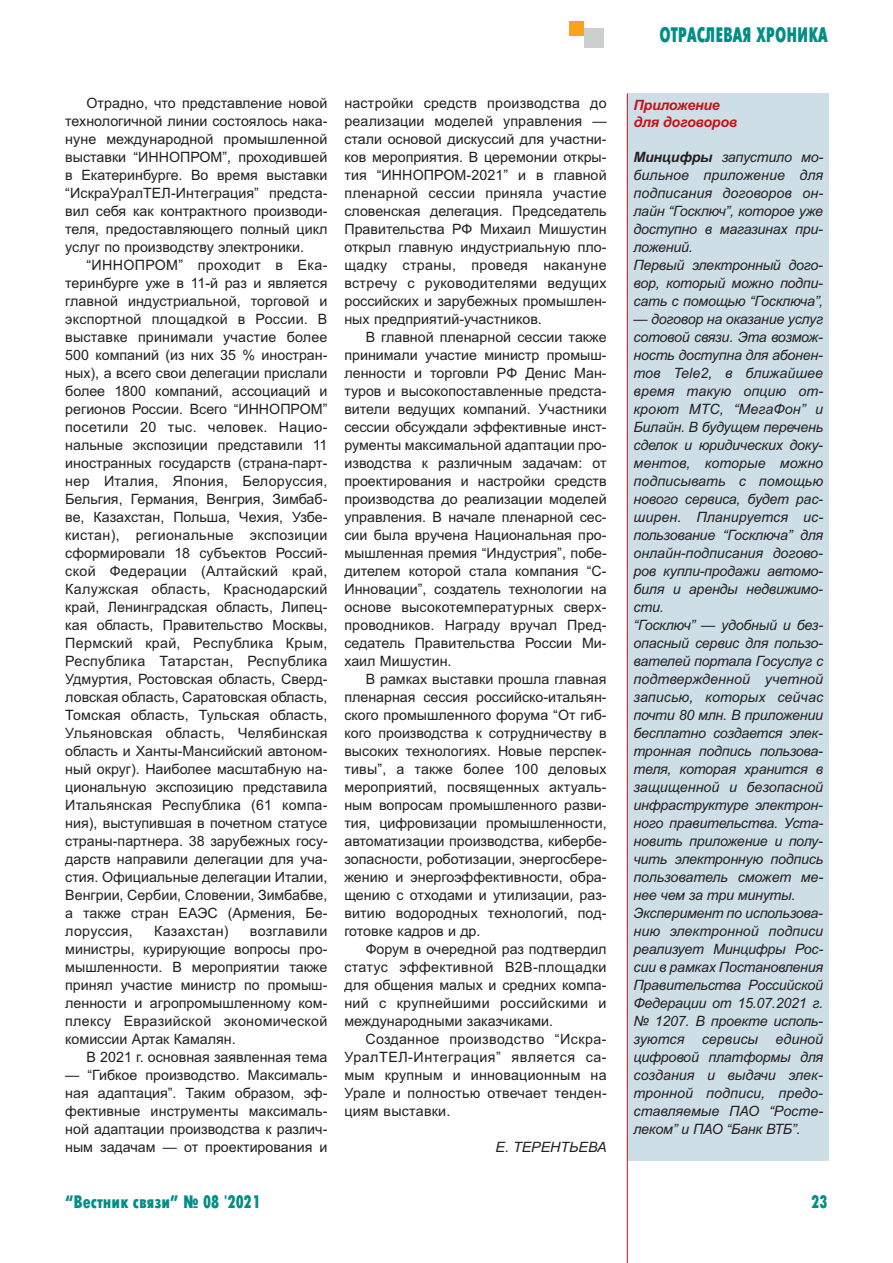
<style>
.page{position:relative;width:893px;height:1263px;background:#fff}
.page>*{position:absolute;margin:0;border:0;box-sizing:border-box;transform-origin:0 0}
.t1{font:21px "Futura Futuris X Cond C";color:#008e84;scale:.9 1}
.t2{font:18px "Futura Futuris X Cond C";color:#008e84}
.t3{font:14.25px/18px "Arial";color:#231f20;text-align:justify}
.t4{font:italic 14.25px/18px "Arial";letter-spacing:-.015em;color:#231f20}
.t5{font:italic 700 14.25px/17.1px "Arial";letter-spacing:-.015em;color:#c4121a}
.t6{font:14.25px "Arial";letter-spacing:.02em;color:#231f20}
.s1{font-weight:700}
</style>
<div class="page">
<div style="left:570px;top:21px;width:14px;height:14px;background:#f9a21c"></div>
<div style="left:584px;top:28px;width:20px;height:20px;background:#cdced0"></div>
<div style="left:627px;top:94px;width:202px;height:1067px;background:#cedee7"></div>
<hr style="left:627px;top:94px;width:1px;height:1169px;background:#c4121a">
<p class="t3" style="left:65px;top:94px;width:264px;text-indent:21px">Отрадно, что представление новой технологичной линии состоялось нака&shy;нуне международной промышленной выставки “ИННОПРОМ”, проходившей в Екатеринбурге. Во время выставки “ИскраУралТЕЛ-Интеграция” предста&shy;вил себя как контрактного производи&shy;теля, предоставляющего полный цикл услуг по производству электроники.</p>
<p class="t3" style="left:65px;top:256px;width:264px;text-indent:21px">“ИННОПРОМ” проходит в Ека&shy;теринбурге уже в 11-й раз и является главной индустриальной, торговой и экспортной площадкой в России. В выставке принимали участие более 500 компаний (из них 35 % иностран&shy;ных), а всего свои делегации прислали более 1800 компаний, ассоциаций и регионов России. Всего “ИННОПРОМ” посетили 20 тыс. человек. Нацио&shy;нальные экспозиции представили 11 иностранных государств (страна-парт&shy;нер Италия, Япония, Белоруссия, Бельгия, Германия, Венгрия, Зимбаб&shy;ве, Казахстан, Польша, Чехия, Узбе&shy;кистан), региональные экспозиции сформировали 18 субъектов Россий&shy;ской Федерации (Алтайский край, Калужская область, Краснодарский край, Ленинградская область, Липец&shy;кая область, Правительство Москвы, Пермский край, Республика Крым, Республика Татарстан, Республика Удмуртия, Ростовская область, Сверд&shy;ловская область, Саратовская область, Томская область, Тульская область, Ульяновская область, Челябинская область и Ханты-Мансийский автоном&shy;ный округ). Наиболее масштабную на&shy;циональную экспозицию представила Итальянская Республика (61 компа&shy;ния), выступившая в почетном статусе страны-партнера. 38 зарубежных госу&shy;дарств направили делегации для уча&shy;стия. Официальные делегации Италии, Венгрии, Сербии, Словении, Зимбабве, а также стран ЕАЭС (Армения, Бе&shy;лоруссия,</p>
<p class="t6" style="left:154px;top:923px;width:76px">Казахстан)</p>
<p class="t3" style="left:65px;top:922px;width:264px;text-indent:185px">возглавили министры, курирующие вопросы про&shy;мышленности. В мероприятии также принял участие министр по промыш&shy;ленности и агропромышленному ком&shy;плексу Евразийской экономической комиссии Артак Камалян.</p>
<p class="t3" style="left:86px;top:1048px;width:242px">В 2021 г. основная заявленная тема</p>
<p class="t3" style="left:65px;top:1066px;width:264px">— “Гибкое производство. Максималь&shy;ная адаптация”. Таким образом, эф&shy;фективные инструменты максималь&shy;ной адаптации производства к различ&shy;ным задачам — от проектирования и</p>
<p class="t3" style="left:344px;top:94px;width:264px">настройки средств производства до реализации моделей управления — стали основой дискуссий для участни&shy;ков мероприятия. В церемонии откры&shy;тия “ИННОПРОМ-2021” и в главной пленарной сессии приняла участие словенская делегация. Председатель Правительства РФ Михаил Мишустин открыл главную индустриальную пло&shy;щадку страны, проведя накануне встречу с руководителями ведущих российских и зарубежных промышлен&shy;ных предприятий-участников.</p>
<p class="t3" style="left:344px;top:328px;width:264px;text-indent:21px">В главной пленарной сессии также принимали участие министр промыш&shy;ленности и торговли РФ Денис Ман&shy;туров и высокопоставленные предста&shy;вители ведущих компаний. Участники сессии обсуждали эффективные инст&shy;рументы максимальной адаптации про&shy;изводства к различным задачам: от проектирования и настройки средств производства до реализации моделей управления. В начале пленарной сес&shy;сии была вручена Национальная про&shy;мышленная премия “Индустрия”, побе&shy;дителем которой стала компания “С-Инновации”, создатель технологии на основе высокотемпературных сверх&shy;проводников. Награду вручал Пред&shy;седатель Правительства России Ми&shy;хаил Мишустин.</p>
<p class="t3" style="left:344px;top:670px;width:264px;text-indent:21px">В рамках выставки прошла главная пленарная сессия российско-итальян&shy;ского промышленного форума “От гиб&shy;кого производства к сотрудничеству в высоких технологиях. Новые перспек&shy;тивы”, а также более 100 деловых мероприятий, посвященных актуаль&shy;ным вопросам промышленного разви&shy;тия, цифровизации промышленности, автоматизации производства, кибербе&shy;зопасности, роботизации, энергосбере&shy;жению и энергоэффективности, обра&shy;щению с отходами и утилизации, раз&shy;витию водородных технологий, под&shy;готовке кадров и др.</p>
<p class="t3" style="left:344px;top:940px;width:264px;text-indent:21px">Форум в очередной раз подтвердил статус эффективной B2B-площадки для общения малых и средних компа&shy;ний с крупнейшими российскими и международными заказчиками.</p>
<p class="t3" style="left:344px;top:1030px;width:264px;text-indent:21px">Созданное производство “Искра-УралТЕЛ-Интеграция” является са&shy;мым крупным и инновационным на Урале и полностью отвечает тенден&shy;циям выставки.</p>
<p class="t4" style="left:496px;top:1138px;width:112px">Е. ТЕРЕНТЬЕВА</p>
<h1 class="t1" style="left:659px;top:22px;width:188px">ОТРАСЛЕВАЯ ХРОНИКА</h1>
<p class="t5" style="left:633px;top:96px;width:106px">Приложение для договоров</p>
<p class="t4" style="left:633px;top:148px;width:191px"><span class="s1">Минцифры</span> запустило мо&shy;бильное приложение для подписания договоров он&shy;лайн “Госключ”, которое уже доступно в магазинах при&shy;ложений.<br>Первый электронный дого&shy;вор, который можно подпи&shy;сать с помощью “Госключа”,</p>
<p class="t4" style="left:633px;top:310px;width:191px">— договор на оказание услуг сотовой связи. Эта возмож&shy;ность доступна для абонен&shy;тов Tele2, в ближайшее время такую опцию от&shy;кроют МТС, “МегаФон” и<br>Билайн. В будущем перечень сделок и юридических доку&shy;ментов, которые можно подписывать с помощью нового сервиса, будет рас&shy;ширен. Планируется ис&shy;пользование “Госключа” для онлайн-подписания догово&shy;ров купли-продажи автомо&shy;биля и аренды недвижимо&shy;сти.<br>“Госключ” — удобный и без&shy;опасный сервис для пользо&shy;вателей портала Госуслуг с подтвержденной учетной записью, которых сейчас почти 80 млн. В приложении бесплатно создается элек&shy;тронная подпись пользова&shy;теля, которая хранится в защищенной и безопасной инфраструктуре электрон&shy;ного правительства. Уста&shy;новить приложение и полу&shy;чить электронную подпись пользователь сможет ме&shy;нее чем за три минуты.<br>Эксперимент по использова&shy;нию электронной подписи реализует Минцифры Рос&shy;сии в рамках Постановления<br>Правительства Российской<br>Федерации от 15.07.2021 г. № 1207. В проекте исполь&shy;зуются сервисы единой цифровой платформы для создания и выдачи элек&shy;тронной подписи, предо&shy;ставляемые ПАО “Росте&shy;леком” и ПАО “Банк ВТБ”.</p>
<p class="t2" style="left:65px;top:1191px;width:197px">“Вестник связи” № 08 '2021</p>
<p class="t2" style="left:812px;top:1191px;width:18px">23</p>
</div>
